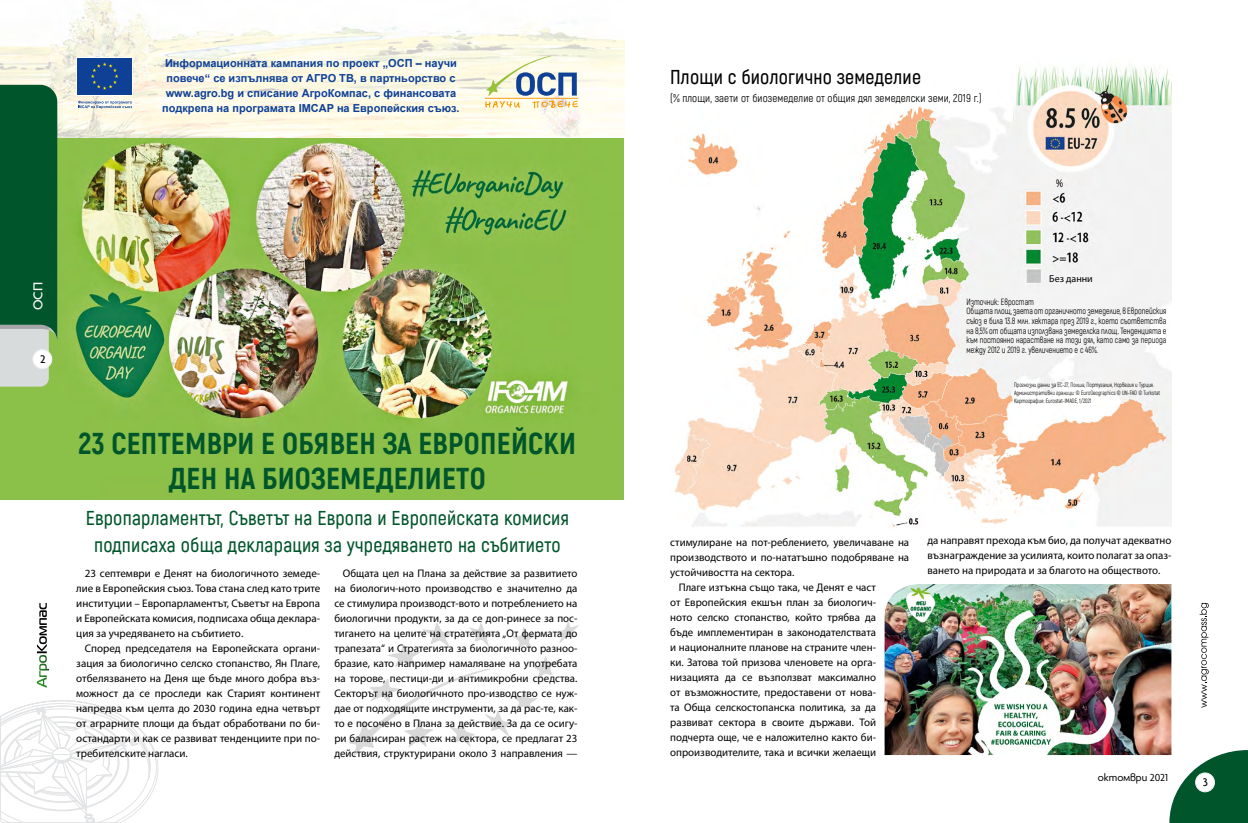
<style>
.page{position:relative;width:1248px;height:823px;background:#fff}
.page>*{position:absolute;margin:0;border:0;box-sizing:border-box;transform-origin:0 0}
.t1{font:800 30px/35px "Akrobat";letter-spacing:.01em;color:#00552b;text-align:center}
.t2{font:600 20px/26px "Akrobat";letter-spacing:.01em;color:#00552b;text-align:center}
.t3{font:600 20px "Akrobat";letter-spacing:.01em;color:#000}
.t4{font:500 14px "Agenda Bg";color:#fff}
.t5{font:500 12px "Agenda Bg";color:#000}
.t6{font:11px/15px "Myriad Pro";color:#000;text-align:justify}
.t7{font:700 11px/15px "Arial";color:#0e4096;text-align:center}
.t8{font:11px "Akrobat";letter-spacing:.01em;color:#000}
.t9{font:11px "Agenda Bg";color:#000}
.t10{font:10px "Myriad Pro";color:#000}
.t11{font:8.8px/9.6px "Akrobat";color:#000;scale:.91 1}
.t12{font:6.1px/8px "Akrobat";color:#000;scale:.91 1}
</style>
<div class="page">
<svg style="left:0;top:602px;width:158px;height:220px"></svg>
<svg style="left:1199px;top:602px;width:9px;height:105px"></svg>
<svg style="left:349px;top:621px;width:230px;height:135px"></svg>
<img style="left:0;top:1px;width:624px;height:498px">
<svg style="left:1169px;top:749px;width:78px;height:73px"></svg>
<div style="left:1195px;top:772px;width:19px;height:19px;background:#fff;border-radius:50%"></div>
<div style="left:1194px;top:772px;width:20px;height:19px;border:1px solid #edeeef;border-radius:50%"></div>
<svg style="left:0;top:85px;width:57px;height:301px;background:#2a6f4b"></svg>
<svg style="left:76px;top:57px;width:57px;height:38px"></svg>
<div style="left:77px;top:58px;width:55px;height:36px;background:#0e4096"></div>
<svg style="left:91px;top:62px;width:27px;height:28px"></svg>
<svg style="left:78px;top:101px;width:54px;height:8px"></svg>
<svg style="left:485px;top:56px;width:93px;height:52px;background:#d3d6cb"></svg>
<hr style="left:484px;top:98px;width:94px;height:1px;background:#f49900">
<img style="left:884px;top:584px;width:287px;height:170px">
<img style="left:674px;top:65px;width:497px;height:462px">
<p class="t7" style="left:162px;top:55px;width:299px">Информационната кампания по проект „ОСП – научи повече“ се изпълнява от АГРО ТВ, в партньорство с www.agro.bg и списание АгроКомпас, с финансовата подкрепа на програмата IMCAP на Европейския съюз.</p>
<p class="t4" style="left:30px;top:310px;width:30px;rotate:-90deg">ОСП</p>
<p class="t5" style="left:40px;top:352px;width:7px">2</p>
<h1 class="t1" style="left:79px;top:425px;width:499px">23 СЕПТЕМВРИ Е ОБЯВЕН ЗА ЕВРОПЕЙСКИ<br>ДЕН НА БИОЗЕМЕДЕЛИЕТО</h1>
<h2 class="t2" style="left:86px;top:505px;width:484px">Европарламентът, Съветът на Европа и Европейската комисия подписаха обща декларация за учредяването на събитието</h2>
<p class="t6" style="left:334px;top:565px;width:244px;text-indent:9px">Общата цел на Плана за действие за развитието на биологич-ното производство е значително да се стимулира производст-вото и потреблението на биологични продукти, за да се доп-ринесе за пос&shy;тигането на целите на стратегията „От фермата до трапезата“ и Стратегията за биологичното разноо&shy;бразие, като например намаляване на употребата на торове, пестици-ди и антимикробни средства.<br>Секторът на биологичното про-изводство се нуж&shy;дае от подходящите инструменти, за да рас-те, как&shy;то е посочено в Плана за действие. За да се осигу&shy;ри балансиран растеж на сектора, се предлагат 23 действия, структурирани около 3 направления —</p>
<p class="t6" style="left:76px;top:565px;width:245px;text-indent:9px">23 септември е Денят на биологичното земеде&shy;лие в Европейския съюз. Това стана след като трите институции – Европарламентът, Съветът на Европа и Европейската комисия, подписаха обща деклара&shy;ция за учредяването на събитието.</p>
<p class="t6" style="left:76px;top:640px;width:245px;text-indent:9px">Според председателя на Европейската органи&shy;зация за биологично селско стопанство, Ян Плаге, отбелязването на Деня ще бъде много добра въз&shy;можност да се проследи как Старият континент напредва към целта до 2030 година една четвърт от аграрните площи да бъдат обработвани по би&shy;остандарти и как се развиват тенденциите при по&shy;требителските нагласи.</p>
<h2 class="t3" style="left:670px;top:65px;width:252px">Площи с биологично земеделие</h2>
<p class="t8" style="left:670px;top:92px;width:313px">(% площи, заети от биоземеделие от общия дял земеделски земи, 2019 г.)</p>
<p class="t10" style="left:1049px;top:272px;width:45px">Без данни</p>
<p class="t11" style="left:966px;top:297px;width:221px">Източник: Евростат<br>Общата площ, заета от органичното земеделие, в Европейския съюз е била 13.8 млн. хектара през 2019 г., което съответства на 8,5% от общата използвана земеделска площ. Тенденцията е към постоянно нарастване на този дял, като само за периода между 2012 и 2019 г. увеличението е с 46%.</p>
<p class="t12" style="left:1013px;top:380px;width:162px">Прогнозни данни за ЕС-27, Полша, Португалия, Норвегия и Турция.<br>Административни граници: © EuroGeographics © UN-FAO © Turkstat<br>Картография: Eurostat-IMAGE, 1/2021</p>
<p class="t6" style="left:670px;top:534px;width:240px">стимулиране на пот-реблението, увеличаване на</p>
<p class="t6" style="left:670px;top:549px;width:240px">производството и по-нататъшно подобряване на</p>
<p class="t6" style="left:670px;top:564px;width:126px">устойчивостта на сектора.</p>
<p class="t6" style="left:678px;top:579px;width:199px">Плаге изтъкна също така, че Денят е част</p>
<p class="t6" style="left:670px;top:594px;width:207px">от Европейския екшън план за биологич-</p>
<p class="t6" style="left:670px;top:609px;width:207px">ното селско стопанство, който трябва да</p>
<p class="t6" style="left:670px;top:624px;width:207px">бъде имплементиран в законодателствата</p>
<p class="t6" style="left:670px;top:639px;width:207px">и националните планове на страните член-</p>
<p class="t6" style="left:670px;top:654px;width:207px">ки. Затова той призова членовете на орга-</p>
<p class="t6" style="left:670px;top:669px;width:207px">низацията да се възползват максимално</p>
<p class="t6" style="left:670px;top:684px;width:207px">от възможностите, предоставени от нова-</p>
<p class="t6" style="left:670px;top:699px;width:207px">та Обща селскостопанска политика, за да</p>
<p class="t6" style="left:670px;top:714px;width:207px">развиват сектора в своите държави. Той</p>
<p class="t6" style="left:670px;top:729px;width:207px">подчерта още, че е наложително както би-</p>
<p class="t6" style="left:670px;top:744px;width:207px">опроизводителите, така и всички желаещи</p>
<p class="t6" style="left:927px;top:532px;width:245px">да направят прехода към био, да получат адекватно възнаграждение за усилията, които полагат за опаз&shy;ването на природата и за благото на обществото.</p>
<p class="t9" style="left:1097px;top:771px;width:72px">октомври 2021</p>
<p class="t5" style="left:1202px;top:774px;width:7px">3</p>
</div>
